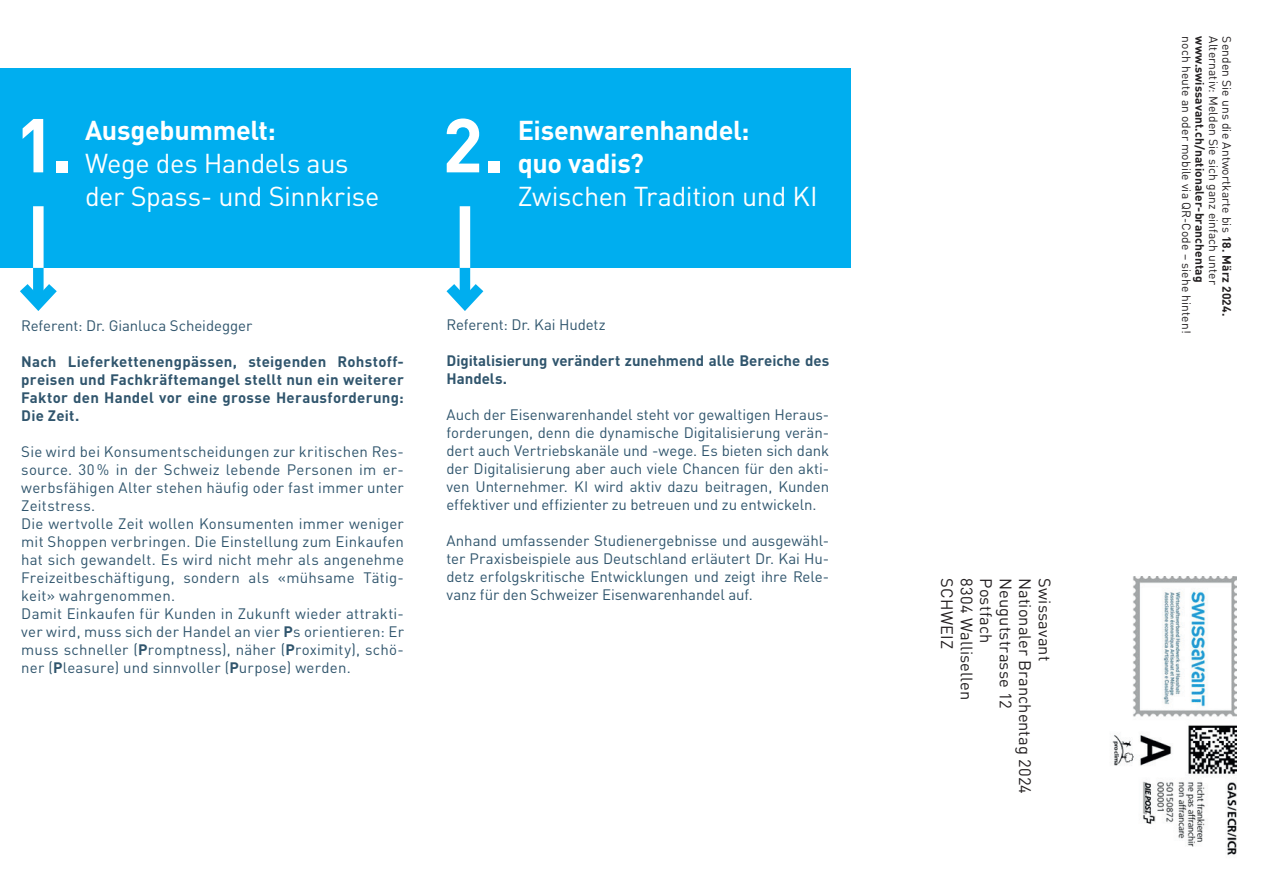
<style>
.page{position:relative;width:1263px;height:893px;background:#fff}
.page>*{position:absolute;margin:0;border:0;box-sizing:border-box;transform-origin:0 0}
.t1{font:700 75px "DINOT";color:#fff}
.t2{font:27px/33px "DINOT";letter-spacing:-.015em;color:#fff}
.t3{font:700 27px/33px "DINOT";letter-spacing:-.015em;color:#fff}
.t4{font:16.5px "DINOT";color:#231f20}
.t5{font:15px/18px "DINOT";letter-spacing:.015em;color:#30556d;text-align:justify}
.t6{font:700 15px/18px "DINOT";letter-spacing:.01em;color:#30556d;text-align:justify}
.t7{font:15px "DINOT";letter-spacing:-.005em;color:#30556d}
.t8{font:12px "DINOT";letter-spacing:.01em;color:#231f20}
.t9{font:700 12px "DINOT";letter-spacing:.01em;color:#231f20}
.s1{font-weight:700}
</style>
<div class="page">
<div style="left:0;top:68px;width:850px;height:200px;background:#00aeef"></div>
<img style="left:1112px;top:576px;width:124px;height:279px">
<div style="left:33px;top:268px;width:11px;height:35px;background:#00aeef"></div>
<svg style="left:20px;top:273px;width:37px;height:38px"></svg>
<div style="left:33px;top:206px;width:11px;height:62px;background:#fff"></div>
<div style="left:460px;top:268px;width:10px;height:35px;background:#00aeef"></div>
<svg style="left:446px;top:273px;width:38px;height:38px"></svg>
<div style="left:460px;top:206px;width:10px;height:62px;background:#fff"></div>
<h1 class="t1" style="left:15px;top:96px;width:59px">1.</h1>
<h1 class="t1" style="left:442px;top:96px;width:64px">2.</h1>
<h2 class="t3" style="left:85px;top:113px;width:192px">Ausgebummelt:</h2>
<h2 class="t2" style="left:85px;top:146px;width:296px">Wege des Handels aus der Spass- und Sinnkrise</h2>
<h2 class="t3" style="left:518px;top:113px;width:233px">Eisenwarenhandel: quo vadis?</h2>
<h2 class="t2" style="left:518px;top:179px;width:302px">Zwischen Tradition und KI</h2>
<p class="t7" style="left:21px;top:316px;width:233px">Referent: Dr. Gianluca Scheidegger</p>
<p class="t6" style="left:21px;top:352px;width:384px">Nach Lieferkettenengpässen, steigenden Rohstoff&shy;preisen und Fachkräftemangel stellt nun ein weiterer Faktor den Handel vor eine grosse Herausforderung:<br>Die Zeit.</p>
<p class="t5" style="left:21px;top:442px;width:384px;text-align:left">Sie wird bei Konsumentscheidungen zur kritischen Res&shy;source. 30 % in der Schweiz lebende Personen im er&shy;werbsfähigen Alter stehen häufig oder fast immer unter Zeitstress.<br>Die wertvolle Zeit wollen Konsumenten immer weniger mit Shoppen verbringen. Die Einstellung zum Einkaufen hat sich gewandelt. Es wird nicht mehr als angenehme Freizeitbeschäftigung, sondern als «mühsame Tätig&shy;keit» wahrgenommen.<br>Damit Einkaufen für Kunden in Zukunft wieder attrakti&shy;ver wird, muss sich der Handel an vier <span class="s1">P</span>s orientieren: Er muss schneller (<span class="s1">P</span>romptness), näher (<span class="s1">P</span>roximity), schö&shy;ner (<span class="s1">P</span>leasure) und sinnvoller (<span class="s1">P</span>urpose) werden.</p>
<p class="t7" style="left:446px;top:316px;width:161px">Referent: Dr. Kai Hudetz</p>
<p class="t6" style="left:446px;top:351px;width:384px">Digitalisierung verändert zunehmend alle Bereiche des<br>Handels.</p>
<p class="t5" style="left:446px;top:406px;width:384px">Auch der Eisenwarenhandel steht vor gewaltigen Heraus&shy;forderungen, denn die dynamische Digitalisierung verän&shy;dert auch Vertriebskanäle und -wege. Es bieten sich dank der Digitalisierung aber auch viele Chancen für den akti&shy;ven Unternehmer. KI wird aktiv dazu beitragen, Kunden effektiver und effizienter zu betreuen und zu entwickeln.</p>
<p class="t5" style="left:446px;top:532px;width:384px">Anhand umfassender Studienergebnisse und ausgewähl&shy;ter Praxisbeispiele aus Deutschland erläutert Dr. Kai Hu&shy;detz erfolgskritische Entwicklungen und zeigt ihre Rele&shy;vanz für den Schweizer Eisenwarenhandel auf.</p>
<p class="t4" style="left:957px;top:578px;width:72px;rotate:90deg">SCHWEIZ</p>
<p class="t4" style="left:977px;top:578px;width:123px;rotate:90deg">8304 Wallisellen</p>
<p class="t4" style="left:996px;top:578px;width:66px;rotate:90deg">Postfach</p>
<p class="t4" style="left:1016px;top:578px;width:132px;rotate:90deg">Neugutstrasse 12</p>
<p class="t4" style="left:1035px;top:578px;width:217px;rotate:90deg">Nationaler Branchentag 2024</p>
<p class="t4" style="left:1055px;top:578px;width:84px;rotate:90deg">Swissavant</p>
<p class="t8" style="left:1194px;top:36px;width:299px;rotate:90deg">noch heute an oder mobile via QR-Code – siehe hinten!</p>
<p class="t9" style="left:1208px;top:36px;width:248px;rotate:90deg">www.swissavant.ch/nationaler-branchentag</p>
<p class="t8" style="left:1221px;top:36px;width:250px;rotate:90deg">Alternativ: Melden Sie sich ganz einfach unter</p>
<p class="t8" style="left:1234px;top:36px;width:281px;rotate:90deg">Senden Sie uns die Antwortkarte bis <span class="s1">18. März 2024.</span></p>
</div>
